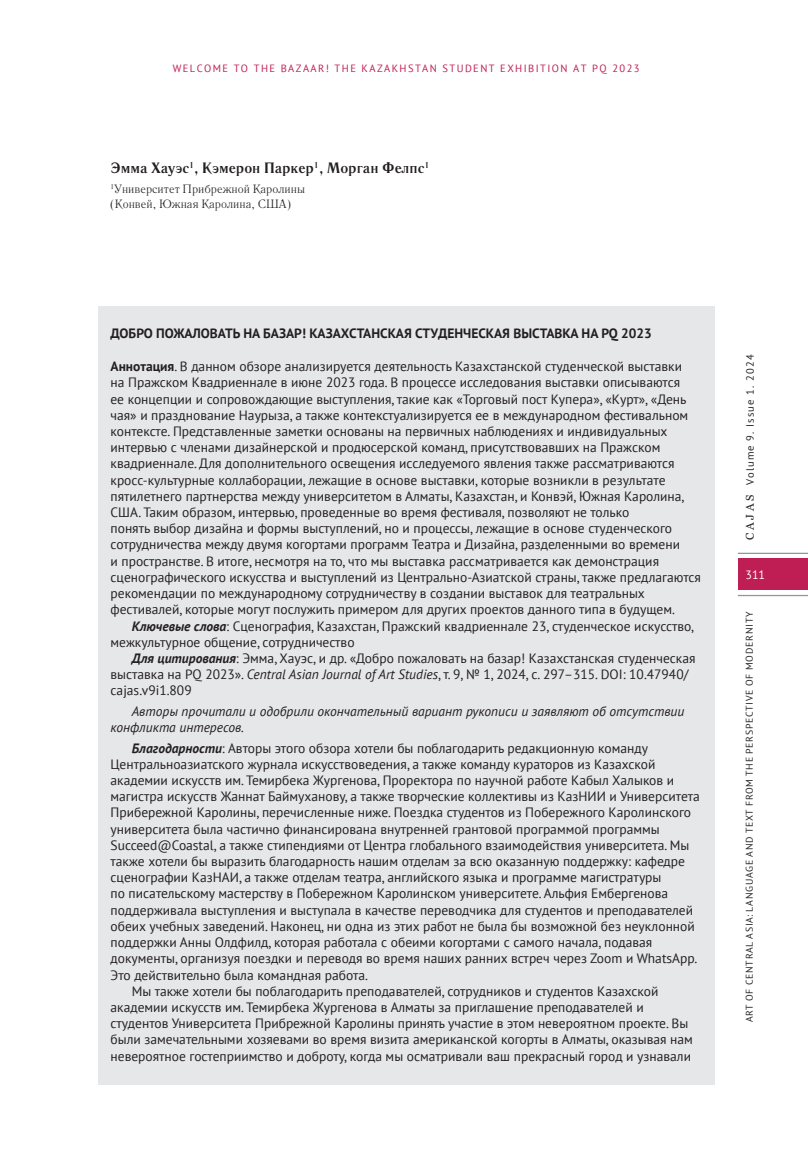
<style>
.page{position:relative;width:808px;height:1149px;background:#fff}
.page>*{position:absolute;margin:0;border:0;box-sizing:border-box;transform-origin:0 0}
.авторы_аннотация{font:700 15px "Literaturnaya";color:#231f20}
.аннотация_текст{font:13.5px/16.2px "PT Sans";color:#231f20}
.аннотация_текст-2{font:italic 13.5px/16.2px "PT Sans";color:#231f20}
.название_статьи_из_а{font:700 13.5px "PT Sans";color:#231f20}
.авторы_универы{font:12px "Literaturnaya";color:#231f20}
.t1{font:12px "PT Sans";color:#fff}
.t2{font:10.5px "PT Sans";letter-spacing:.135em;color:#bf1e54}
.t3{font:10.5px "PT Sans";letter-spacing:.1em;color:#231f20}
.t4{font:9.75px "PT Sans";letter-spacing:.08em;color:#231f20}
.s1{font-weight:700}
.s2{font-weight:700;font-style:italic}
.s3{font-style:italic}
.s4{font-family:"Georgia";font-size:11.25px}
</style>
<div class="page">
<div style="left:738px;top:558px;width:70px;height:32px;background:#bf1e54"></div>
<hr style="left:738px;top:594px;width:70px;height:2px;background:#939598">
<hr style="left:738px;top:552px;width:70px;height:2px;background:#939598">
<div style="left:98px;top:306px;width:616px;height:778px;background:#e6e7e9"></div>
<p class="t2" style="left:173px;top:62px;width:468px">WELCOME TO THE BAZAAR! THE KAZAKHSTAN STUDENT EXHIBITION AT PQ 2023</p>
<p class="авторы_аннотация" style="left:111px;top:159px;width:320px">Эмма Хауэс<sup>1</sup>, Кэмерон Паркер<sup>1</sup>, Морган Фелпс<sup>1</sup></p>
<p class="авторы_универы" style="left:111px;top:181px;width:196px"><sup>1</sup>Университет Прибрежной Каролины</p>
<p class="авторы_универы" style="left:111px;top:196px;width:182px">(Конвей, Южная Каролина, США)</p>
<p class="название_статьи_из_а" style="left:111px;top:324px;width:543px">ДОБРО ПОЖАЛОВАТЬ НА БАЗАР! КАЗАХСТАНСКАЯ СТУДЕНЧЕСКАЯ ВЫСТАВКА НА PQ 2023</p>
<p class="аннотация_текст" style="left:111px;top:358px;width:592px"><span class="s1">Аннотация</span>. В данном обзоре анализируется деятельность Казахстанской студенческой выставки<br>на Пражском Квадриеннале в июне 2023 года. В процессе исследования выставки описываются<br>ее концепции и сопровождающие выступления, такие как «Торговый пост Купера», «Курт», «День чая» и празднование Наурыза, а также контекстуализируется ее в международном фестивальном контексте. Представленные заметки основаны на первичных наблюдениях и индивидуальных интервью с членами дизайнерской и продюсерской команд, присутствовавших на Пражском квадриеннале. Для дополнительного освещения исследуемого явления также рассматриваются кросс-культурные коллаборации, лежащие в основе выставки, которые возникли в результате пятилетнего партнерства между университетом в Алматы, Казахстан, и Конвэй, Южная Каролина, США. Таким образом, интервью, проведенные во время фестиваля, позволяют не только<br>понять выбор дизайна и формы выступлений, но и процессы, лежащие в основе студенческого сотрудничества между двумя когортами программ Театра и Дизайна, разделенными во времени<br>и пространстве. В итоге, несмотря на то, что мы выставка рассматривается как демонстрация сценографического искусства и выступлений из Центрально-Азиатской страны, также предлагаются рекомендации по международному сотрудничеству в создании выставок для театральных фестивалей, которые могут послужить примером для других проектов данного типа в будущем.</p>
<p class="аннотация_текст" style="left:111px;top:617px;width:585px;text-indent:21px"><span class="s2">Ключевые слова</span>: Сценография, Казахстан, Пражский квадриеннале 23, студенческое искусство, межкультурное общение, сотрудничество</p>
<p class="аннотация_текст" style="left:111px;top:649px;width:586px;text-indent:21px"><span class="s2">Для цитирования</span>: Эмма, Хауэс, и др. «Добро пожаловать на базар! Казахстанская студенческая выставка на PQ 2023». <span class="s3">Central Asian Journal of Art Studies</span>, т. 9, № 1, 2024, с. 297–315. DOI: 10.47940/ cajas.v9i1.809</p>
<p class="аннотация_текст-2" style="left:111px;top:702px;width:575px;text-indent:21px">Авторы прочитали и одобрили окончательный вариант рукописи и заявляют об отсутствии конфликта интересов.</p>
<p class="аннотация_текст" style="left:111px;top:739px;width:591px;text-indent:21px"><span class="s2">Благодарности</span>: Авторы этого обзора хотели бы поблагодарить редакционную команду Центральноазиатского журнала искусствоведения, а также команду кураторов из Казахской академии искусств им. Темирбека Жургенова, Проректора по научной работе Кабыл Халыков и магистра искусств Жаннат Баймуханову, а также творческие коллективы из КазНИИ и Университета Прибережной Каролины, перечисленные ниже. Поездка студентов из Побережного Каролинского университета была частично финансирована внутренней грантовой программой программы Succeed@Coastal, а также стипендиями от Центра глобального взаимодействия университета. Мы также хотели бы выразить благодарность нашим отделам за всю оказанную поддержку: кафедре сценографии КазНАИ, а также отделам театра, английского языка и программе магистратуры<br>по писательскому мастерству в Побережном Каролинском университете. Альфия Ембергенова поддерживала выступления и выступала в качестве переводчика для студентов и преподавателей обеих учебных заведений. Наконец, ни одна из этих работ не была бы возможной без неуклонной поддержки Анны Олдфилд, которая работала с обеими когортами с самого начала, подавая документы, организуя поездки и переводя во время наших ранних встреч через Zoom и WhatsApp.<br>Это действительно была командная работа.</p>
<p class="аннотация_текст" style="left:111px;top:982px;width:584px;text-indent:21px">Мы также хотели бы поблагодарить преподавателей, сотрудников и студентов Казахской академии искусств им. Темирбека Жургенова в Алматы за приглашение преподавателей и студентов Университета Прибрежной Каролины принять участие в этом невероятном проекте. Вы были замечательными хозяевами во время визита американской когорты в Алматы, оказывая нам невероятное гостеприимство и доброту, когда мы осматривали ваш прекрасный город и узнавали</p>
<p class="t3" style="left:743px;top:540px;width:187px;rotate:-90deg"><span class="s4">C A J A S</span> Volume 9. Issue 1. 2024</p>
<p class="t1" style="left:745px;top:566px;width:21px">311</p>
<p class="t4" style="left:743px;top:1021px;width:411px;rotate:-90deg">ART OF CENTRAL ASIA: LANGUAGE AND TEXT FROM THE PERSPECTIVE OF MODERNITY</p>
</div>
